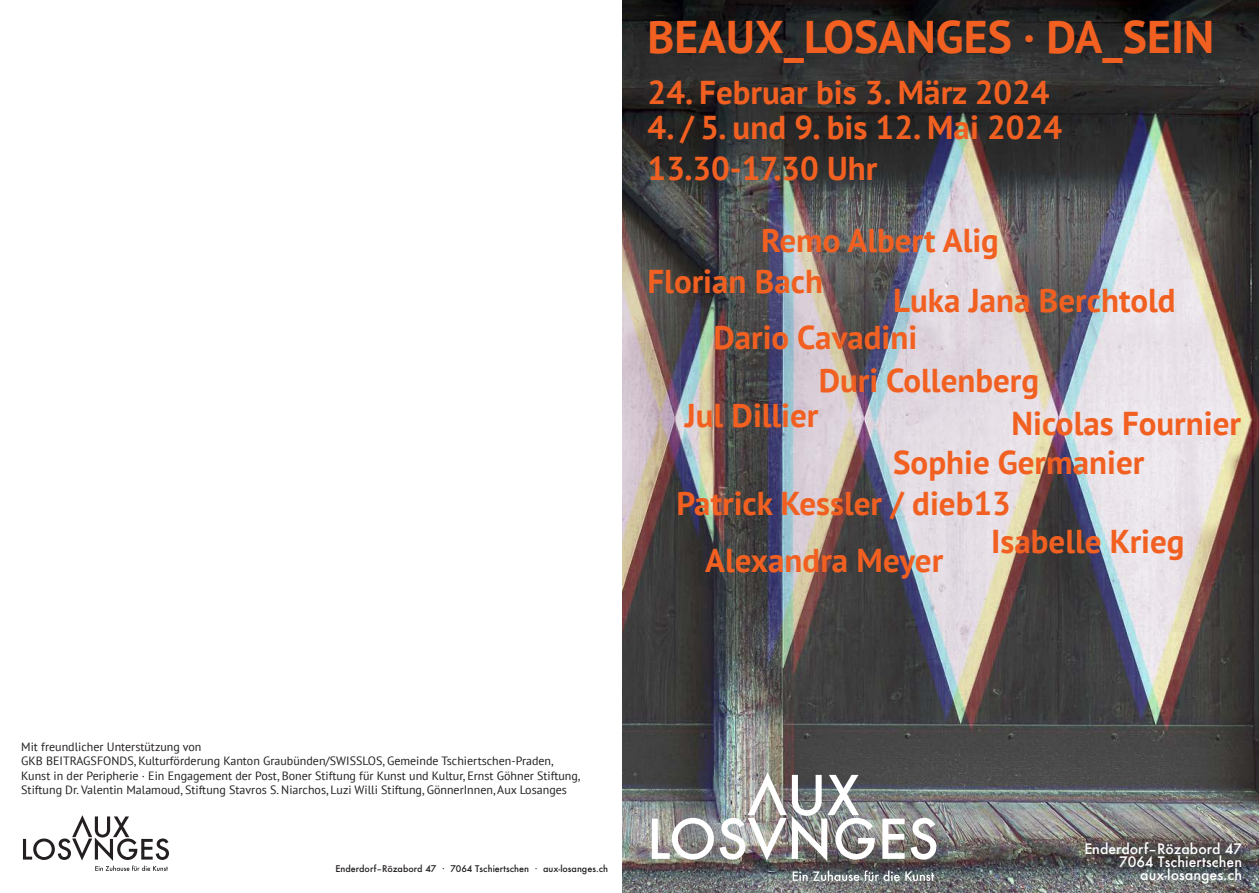
<style>
.page{position:relative;width:1259px;height:893px;background:#fff}
.page>*{position:absolute;margin:0;border:0;box-sizing:border-box;transform-origin:0 0}
.t1{font:700 45.75px "PT Sans";color:#f26021}
.t2{font:700 33px "PT Sans";color:#f26021}
.t3{font:500 14.1px "Futura";color:#fff}
.Helvetica_Light_11{font:12px/14.4px "PT Sans";color:#231f20}
.t4{font:500 9px "Futura";color:#231f20}
</style>
<div class="page">
<img style="left:622px;top:0;width:637px;height:893px">
<svg style="left:882px;top:819px;width:22px;height:40px"></svg>
<svg style="left:910px;top:818px;width:26px;height:42px"></svg>
<img style="left:652px;top:772px;width:222px;height:89px">
<svg style="left:792px;top:871px;width:15px;height:10px"></svg>
<svg style="left:813px;top:870px;width:86px;height:11px"></svg>
<svg style="left:905px;top:871px;width:29px;height:10px"></svg>
<svg style="left:23px;top:815px;width:146px;height:56px"></svg>
<p class="t1" style="left:647px;top:7px;width:568px">BEAUX_LOSANGES · DA_SEIN</p>
<p class="t2" style="left:647px;top:71px;width:403px">24. Februar bis 3. März 2024</p>
<p class="t2" style="left:647px;top:105px;width:416px">4. / 5. und 9. bis 12. Mai 2024</p>
<p class="t2" style="left:647px;top:146px;width:231px">13.30-17.30 Uhr</p>
<p class="t2" style="left:761px;top:219px;width:239px">Remo Albert Alig</p>
<p class="t2" style="left:647px;top:260px;width:177px">Florian Bach</p>
<p class="t2" style="left:893px;top:278px;width:284px">Luka Jana Berchtold</p>
<p class="t2" style="left:713px;top:315px;width:205px">Dario Cavadini</p>
<p class="t2" style="left:818px;top:358px;width:222px">Duri Collenberg</p>
<p class="t2" style="left:685px;top:393px;width:135px">Jul Dillier</p>
<p class="t2" style="left:1011px;top:402px;width:231px">Nicolas Fournier</p>
<p class="t2" style="left:893px;top:441px;width:253px">Sophie Germanier</p>
<p class="t2" style="left:676px;top:482px;width:336px">Patrick Kessler / dieb13</p>
<p class="t2" style="left:705px;top:539px;width:240px">Alexandra Meyer</p>
<p class="t2" style="left:991px;top:519px;width:195px">Isabelle Krieg</p>
<p class="Helvetica_Light_11" style="left:21px;top:739px;width:182px">Mit freundlicher Unterstützung von</p>
<p class="Helvetica_Light_11" style="left:21px;top:754px;width:560px">GKB BEITRAGSFONDS, Kulturförderung Kanton Graubünden/SWISSLOS, Gemeinde Tschiertschen-Praden,<br>Kunst in der Peripherie · Ein Engagement der Post, Boner Stiftung für Kunst und Kultur, Ernst Göhner Stiftung,<br>Stiftung Dr. Valentin Malamoud, Stiftung Stavros S. Niarchos, Luzi Willi Stiftung, GönnerInnen, Aux Losanges</p>
<p class="t4" style="left:335px;top:862px;width:274px">Enderdorf–Rözabord 47 · 7064 Tschiertschen · aux-losanges.ch</p>
<p class="t3" style="left:1084px;top:839px;width:159px">Enderdorf–Rözabord 47</p>
<p class="t3" style="left:1119px;top:852px;width:125px">7064 Tschiertschen</p>
<p class="t3" style="left:1140px;top:865px;width:103px">aux-losanges.ch</p>
</div>
